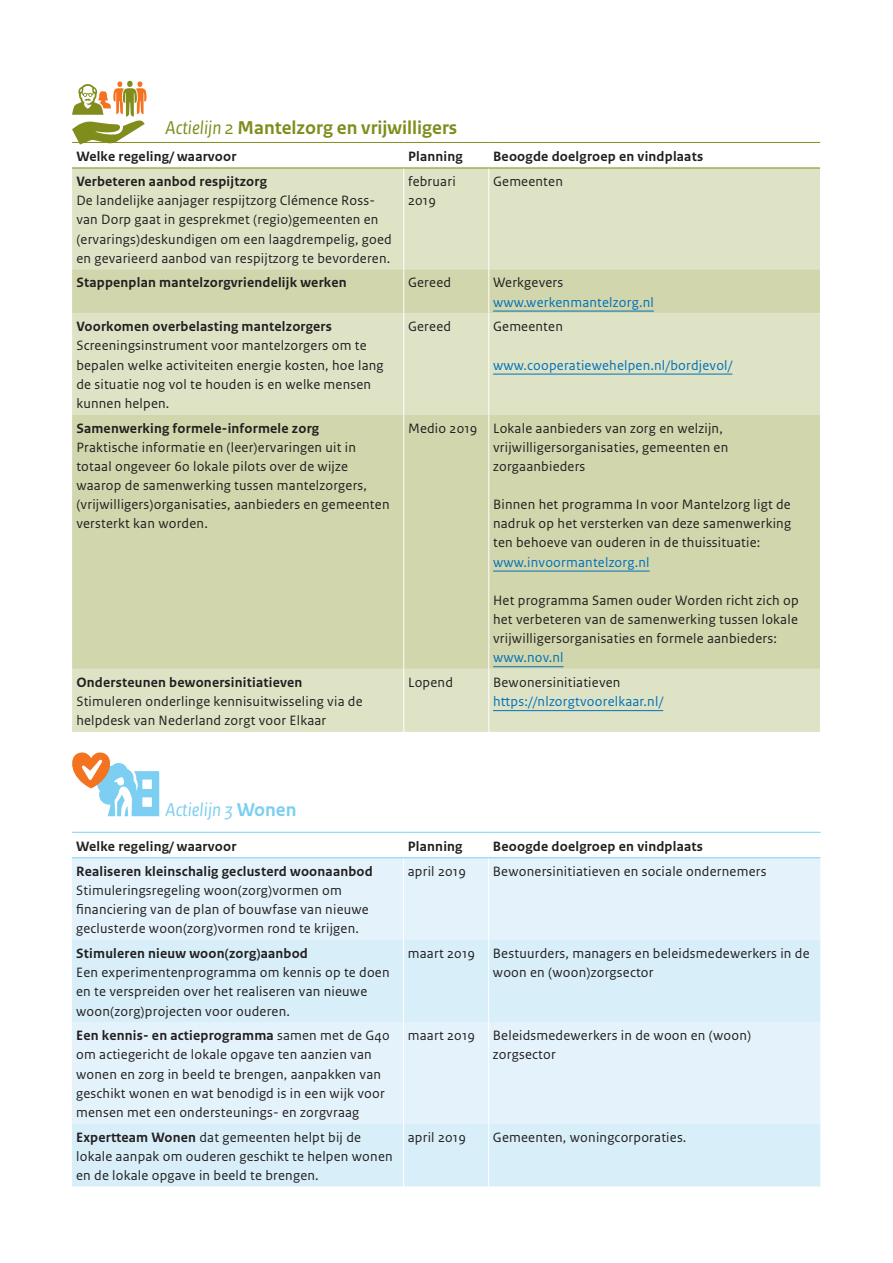
<style>
.page{position:relative;width:893px;height:1263px;background:#fff}
.page>*{position:absolute;margin:0;border:0;box-sizing:border-box;transform-origin:0 0}
.vws_18_-_Kader_kop{font:700 19.5px "Rijksoverheid Sans Text";color:#808d1d}
.vws_18_-_Kader_kop-2{font:italic 19.5px "Rijksoverheid Sans Text";color:#7ccff2}
.vws_19_-_Kader_plat{font:14.25px/19.2px "Rijksoverheid Sans Text";letter-spacing:.015em;color:#231f20}
.vws_19_-_Kader_plat-2{font:700 14.25px "Rijksoverheid Sans Text";letter-spacing:.015em;color:#231f20}
.vws_19_-_Kader_plat-3{font:14.25px "Rijksoverheid Sans Text";letter-spacing:.015em;color:#0071bb}
.s1{font-weight:400;font-style:italic}
.s2{color:#0071bb}
.s3{font-weight:700;font-style:normal}
.s4{font-weight:700}
</style>
<div class="page">
<div style="left:72px;top:169px;width:748px;height:563px;background:#dfe3c6"></div>
<svg style="left:72px;top:269px;width:748px;height:400px;background:#d5d9b3"></svg>
<hr style="left:403px;top:168px;width:1px;height:101px;background:#fff">
<hr style="left:403px;top:269px;width:1px;height:44px;background:#fff">
<hr style="left:403px;top:313px;width:1px;height:101px;background:#fff">
<hr style="left:403px;top:414px;width:1px;height:255px;background:#fff">
<hr style="left:403px;top:669px;width:1px;height:63px;background:#fff">
<hr style="left:489px;top:168px;width:1px;height:101px;background:#fff">
<hr style="left:489px;top:269px;width:1px;height:44px;background:#fff">
<hr style="left:489px;top:313px;width:1px;height:101px;background:#fff">
<hr style="left:489px;top:414px;width:1px;height:255px;background:#fff">
<hr style="left:489px;top:669px;width:1px;height:63px;background:#fff">
<hr style="left:72px;top:142px;width:332px;height:1px;background:#808d1d">
<hr style="left:404px;top:142px;width:85px;height:1px;background:#808d1d">
<hr style="left:489px;top:142px;width:331px;height:1px;background:#808d1d">
<hr style="left:72px;top:168px;width:332px;height:1px;background:#808d1d">
<hr style="left:404px;top:168px;width:85px;height:1px;background:#808d1d">
<hr style="left:489px;top:168px;width:331px;height:1px;background:#808d1d">
<hr style="left:493px;top:311px;width:161px;height:1px;background:#0071bb">
<hr style="left:493px;top:374px;width:239px;height:1px;background:#0071bb">
<hr style="left:493px;top:571px;width:157px;height:1px;background:#0071bb">
<hr style="left:493px;top:666px;width:71px;height:1px;background:#0071bb">
<hr style="left:493px;top:710px;width:170px;height:1px;background:#0071bb">
<svg style="left:72px;top:81px;width:75px;height:64px"></svg>
<div style="left:72px;top:858px;width:748px;height:82px;background:#e4f3fb"></div>
<svg style="left:72px;top:940px;width:748px;height:246px;background:#dcf0fa"></svg>
<hr style="left:403px;top:858px;width:1px;height:82px;background:#fff">
<hr style="left:403px;top:940px;width:1px;height:82px;background:#fff">
<hr style="left:403px;top:1022px;width:1px;height:101px;background:#fff">
<hr style="left:403px;top:1123px;width:1px;height:63px;background:#fff">
<hr style="left:488px;top:858px;width:1px;height:82px;background:#fff">
<hr style="left:488px;top:940px;width:1px;height:82px;background:#fff">
<hr style="left:488px;top:1022px;width:1px;height:101px;background:#fff">
<hr style="left:488px;top:1123px;width:1px;height:63px;background:#fff">
<hr style="left:72px;top:832px;width:332px;height:1px;background:#7ccff2">
<hr style="left:404px;top:832px;width:85px;height:1px;background:#7ccff2">
<hr style="left:489px;top:832px;width:332px;height:1px;background:#7ccff2">
<hr style="left:72px;top:857px;width:332px;height:1px;background:#7ccff2">
<hr style="left:404px;top:857px;width:85px;height:1px;background:#7ccff2">
<hr style="left:489px;top:857px;width:331px;height:1px;background:#7ccff2">
<svg style="left:72px;top:752px;width:87px;height:64px"></svg>
<p class="vws_18_-_Kader_kop" style="left:166px;top:117px;width:293px"><span class="s1">Actielijn 2</span> Mantelzorg en vrijwilligers</p>
<p class="vws_19_-_Kader_plat-2" style="left:76px;top:148px;width:162px">Welke regeling/ waarvoor</p>
<p class="vws_19_-_Kader_plat-2" style="left:408px;top:148px;width:56px">Planning</p>
<p class="vws_19_-_Kader_plat-2" style="left:493px;top:148px;width:212px">Beoogde doelgroep en vindplaats</p>
<p class="vws_19_-_Kader_plat-2" style="left:76px;top:173px;width:192px">Verbeteren aanbod respijtzorg</p>
<p class="vws_19_-_Kader_plat" style="left:76px;top:191px;width:317px">De landelijke aanjager respijtzorg Clémence Ross&shy;van Dorp gaat in gesprekmet (regio)gemeenten en (ervarings)deskundigen om een laagdrempelig, goed en gevarieerd aanbod van respijtzorg te bevorderen.</p>
<p class="vws_19_-_Kader_plat" style="left:408px;top:172px;width:49px">februari<br>2019</p>
<p class="vws_19_-_Kader_plat" style="left:493px;top:172px;width:71px">Gemeenten</p>
<p class="vws_19_-_Kader_plat-2" style="left:76px;top:275px;width:272px">Stappenplan mantelzorgvriendelijk werken</p>
<p class="vws_19_-_Kader_plat" style="left:408px;top:273px;width:45px">Gereed</p>
<p class="vws_19_-_Kader_plat" style="left:493px;top:273px;width:72px">Werkgevers</p>
<p class="vws_19_-_Kader_plat-3" style="left:493px;top:294px;width:162px">www.werkenmantelzorg.nl</p>
<p class="vws_19_-_Kader_plat-2" style="left:76px;top:319px;width:257px">Voorkomen overbelasting mantelzorgers</p>
<p class="vws_19_-_Kader_plat" style="left:76px;top:336px;width:309px">Screeningsinstrument voor mantelzorgers om te bepalen welke activiteiten energie kosten, hoe lang de situatie nog vol te houden is en welke mensen kunnen helpen.</p>
<p class="vws_19_-_Kader_plat" style="left:408px;top:317px;width:45px">Gereed</p>
<p class="vws_19_-_Kader_plat" style="left:493px;top:317px;width:71px">Gemeenten</p>
<p class="vws_19_-_Kader_plat-3" style="left:493px;top:357px;width:241px">www.cooperatiewehelpen.nl/bordjevol/</p>
<p class="vws_19_-_Kader_plat-2" style="left:76px;top:420px;width:244px">Samenwerking formele-informele zorg</p>
<p class="vws_19_-_Kader_plat" style="left:76px;top:438px;width:315px">Praktische informatie en (leer)ervaringen uit in totaal ongeveer 60 lokale pilots over de wijze waarop de samenwerking tussen mantelzorgers, (vrijwilligers)organisaties, aanbieders en gemeenten versterkt kan worden.</p>
<p class="vws_19_-_Kader_plat-2" style="left:76px;top:674px;width:228px">Ondersteunen bewonersinitiatieven</p>
<p class="vws_19_-_Kader_plat" style="left:76px;top:692px;width:288px">Stimuleren onderlinge kennisuitwisseling via de helpdesk van Nederland zorgt voor Elkaar</p>
<p class="vws_19_-_Kader_plat" style="left:408px;top:419px;width:71px">Medio 2019</p>
<p class="vws_19_-_Kader_plat" style="left:493px;top:419px;width:237px">Lokale aanbieders van zorg en welzijn, vrijwilligersorganisaties, gemeenten en zorgaanbieders</p>
<p class="vws_19_-_Kader_plat" style="left:493px;top:495px;width:300px;text-align:justify">Binnen het programma In voor Mantelzorg ligt de nadruk op het versterken van deze samenwerking ten behoeve van ouderen in de thuissituatie:</p>
<p class="vws_19_-_Kader_plat-3" style="left:493px;top:554px;width:158px">www.invoormantelzorg.nl</p>
<p class="vws_19_-_Kader_plat" style="left:493px;top:591px;width:307px">Het programma Samen ouder Worden richt zich op het verbeteren van de samenwerking tussen lokale vrijwilligersorganisaties en formele aanbieders: <span class="s2">www.nov.nl</span></p>
<p class="vws_19_-_Kader_plat" style="left:408px;top:673px;width:46px">Lopend</p>
<p class="vws_19_-_Kader_plat" style="left:493px;top:673px;width:129px">Bewonersinitiatieven</p>
<p class="vws_19_-_Kader_plat-3" style="left:493px;top:693px;width:172px">https://nlzorgtvoorelkaar.nl/</p>
<p class="vws_18_-_Kader_kop-2" style="left:165px;top:799px;width:133px">Actielijn 3 <span class="s3">Wonen</span></p>
<p class="vws_19_-_Kader_plat-2" style="left:76px;top:838px;width:162px">Welke regeling/ waarvoor</p>
<p class="vws_19_-_Kader_plat-2" style="left:408px;top:838px;width:56px">Planning</p>
<p class="vws_19_-_Kader_plat-2" style="left:493px;top:838px;width:212px">Beoogde doelgroep en vindplaats</p>
<p class="vws_19_-_Kader_plat-2" style="left:76px;top:863px;width:298px">Realiseren kleinschalig geclusterd woonaanbod</p>
<p class="vws_19_-_Kader_plat" style="left:76px;top:881px;width:294px">Stimuleringsregeling woon(zorg)vormen om financiering van de plan of bouwfase van nieuwe geclusterde woon(zorg)vormen rond te krijgen.</p>
<p class="vws_19_-_Kader_plat" style="left:408px;top:862px;width:60px">april 2019</p>
<p class="vws_19_-_Kader_plat" style="left:493px;top:862px;width:275px">Bewonersinitiatieven en sociale ondernemers</p>
<p class="vws_19_-_Kader_plat-2" style="left:76px;top:945px;width:233px">Stimuleren nieuw woon(zorg)aanbod</p>
<p class="vws_19_-_Kader_plat" style="left:76px;top:963px;width:315px">Een experimentenprogramma om kennis op te doen en te verspreiden over het realiseren van nieuwe woon(zorg)projecten voor ouderen.</p>
<p class="vws_19_-_Kader_plat" style="left:408px;top:944px;width:69px">maart 2019</p>
<p class="vws_19_-_Kader_plat" style="left:493px;top:944px;width:318px">Bestuurders, managers en beleidsmedewerkers in de woon en (woon)zorgsector</p>
<p class="vws_19_-_Kader_plat" style="left:76px;top:1026px;width:315px"><span class="s4">Een kennis- en actieprogramma</span> samen met de G40 om actiegericht de lokale opgave ten aanzien van wonen en zorg in beeld te brengen, aanpakken van geschikt wonen en wat benodigd is in een wijk voor mensen met een ondersteunings- en zorgvraag</p>
<p class="vws_19_-_Kader_plat" style="left:408px;top:1026px;width:69px">maart 2019</p>
<p class="vws_19_-_Kader_plat" style="left:493px;top:1026px;width:260px">Beleidsmedewerkers in de woon en (woon) zorgsector</p>
<p class="vws_19_-_Kader_plat" style="left:76px;top:1127px;width:318px"><span class="s4">Expertteam Wonen</span> dat gemeenten helpt bij de lokale aanpak om ouderen geschikt te helpen wonen en de lokale opgave in beeld te brengen.</p>
<p class="vws_19_-_Kader_plat" style="left:408px;top:1127px;width:60px">april 2019</p>
<p class="vws_19_-_Kader_plat" style="left:493px;top:1127px;width:195px">Gemeenten, woningcorporaties.</p>
</div>
